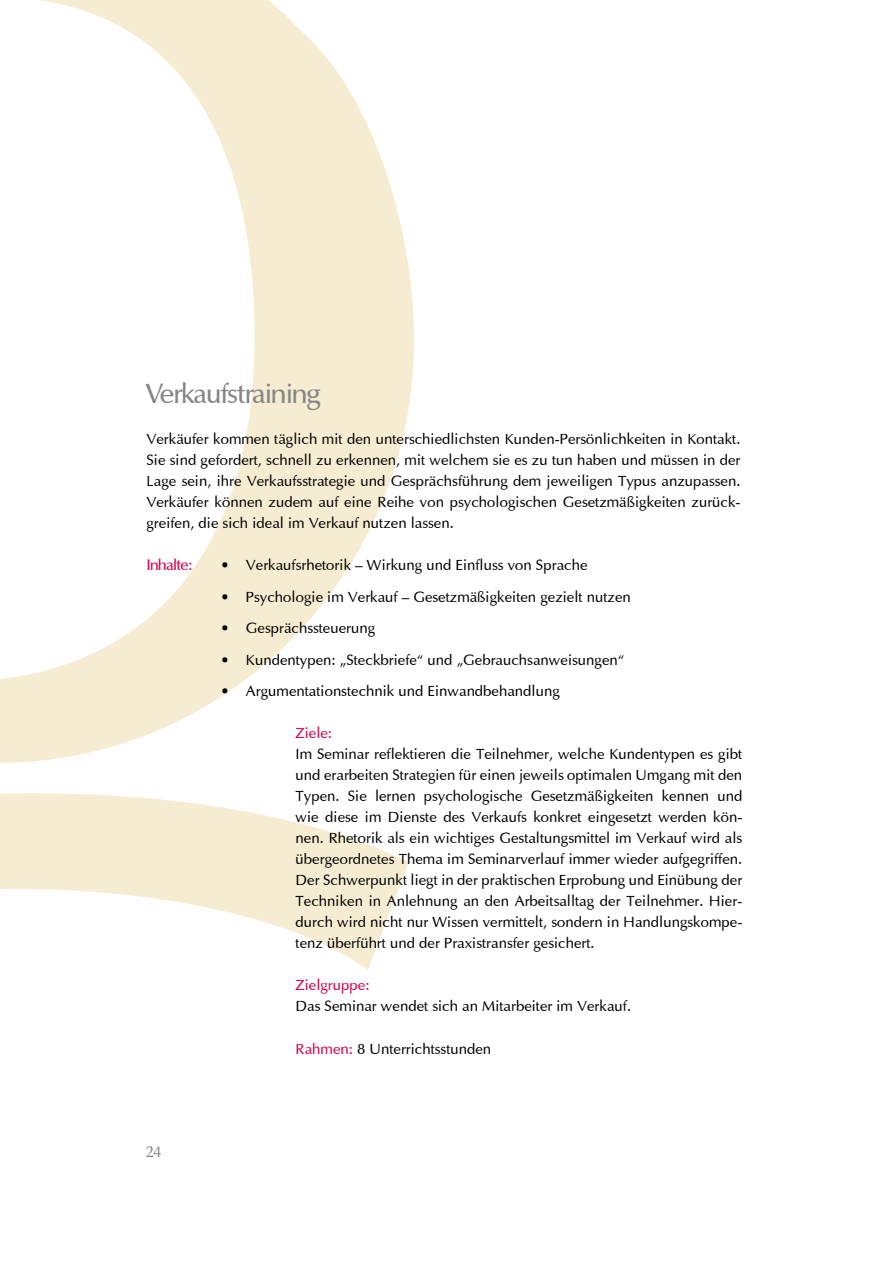
<style>
.page{position:relative;width:893px;height:1263px;background:#fff}
.page>*{position:absolute;margin:0;border:0;box-sizing:border-box;transform-origin:0 0}
.t1{font:27px "Optimum Med DB Normal";color:#868689}
.t2{font:15px/21px "Optima";color:#000;text-align:justify}
.t3{font:15px "Optima";color:#d40046}
.t4{font:15px "Optimum Med DB Normal";color:#d40046}
.t5{font:15px "Optimum Med DB Normal";color:#868689}
.s1{color:#d40046}
</style>
<div class="page">
<svg style="left:0;top:0;width:414px;height:763px"></svg>
<svg style="left:0;top:793px;width:408px;height:177px;fill:#f5ecd1"></svg>
<h1 class="t1" style="left:147px;top:382px;width:175px">Verkaufstraining</h1>
<p class="t2" style="left:146px;top:430px;width:595px">Verkäufer kommen täglich mit den unterschiedlichsten Kunden-Persönlichkeiten in Kontakt.<br>Sie sind gefordert, schnell zu erkennen, mit welchem sie es zu tun haben und müssen in der Lage sein, ihre Verkaufsstrategie und Gesprächsführung dem jeweiligen Typus anzupassen.<br>Verkäufer können zudem auf eine Reihe von psychologischen Gesetzmäßigkeiten zurück&shy;greifen, die sich ideal im Verkauf nutzen lassen.</p>
<p class="t4" style="left:147px;top:559px;width:47px">Inhalte:</p>
<p class="t2" style="left:220px;top:551px;width:412px;line-height:31.5px;text-align:left">· Verkaufsrhetorik – Wirkung und Einfluss von Sprache<br>· Psychologie im Verkauf – Gesetzmäßigkeiten gezielt nutzen · Gesprächssteuerung<br>· Kundentypen: „Steckbriefe“ und „Gebrauchsanweisungen“ · Argumentationstechnik und Einwandbehandlung</p>
<p class="t3" style="left:295px;top:727px;width:38px">Ziele:</p>
<p class="t2" style="left:295px;top:745px;width:448px">Im Seminar reflektieren die Teilnehmer, welche Kundentypen es gibt und erarbeiten Strategien für einen jeweils optimalen Umgang mit den Typen. Sie lernen psychologische Gesetzmäßigkeiten kennen und wie diese im Dienste des Verkaufs konkret eingesetzt werden kön&shy;nen. Rhetorik als ein wichtiges Gestaltungsmittel im Verkauf wird als übergeordnetes Thema im Seminarverlauf immer wieder aufgegriffen.<br>Der Schwerpunkt liegt in der praktischen Erprobung und Einübung der Techniken in Anlehnung an den Arbeitsalltag der Teilnehmer. Hier&shy;durch wird nicht nur Wissen vermittelt, sondern in Handlungskompe&shy;tenz überführt und der Praxistransfer gesichert.</p>
<p class="t3" style="left:295px;top:978px;width:75px">Zielgruppe:</p>
<p class="t2" style="left:295px;top:997px;width:337px">Das Seminar wendet sich an Mitarbeiter im Verkauf.</p>
<p class="t2" style="left:295px;top:1039px;width:197px"><span class="s1">Rahmen:</span> 8 Unterrichtsstunden</p>
<p class="t5" style="left:146px;top:1146px;width:16px">24</p>
</div>
